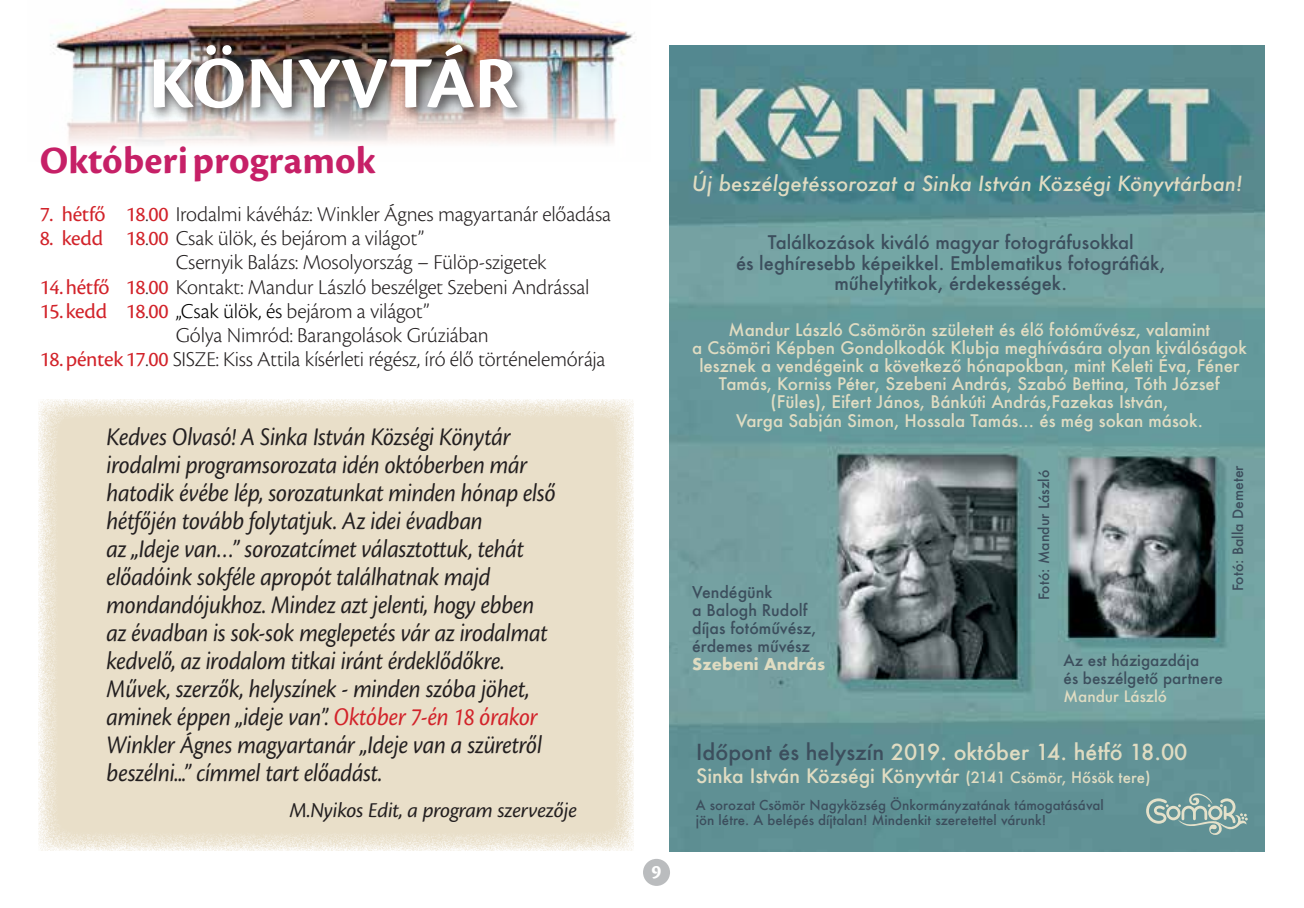
<style>
.page{position:relative;width:1304px;height:908px;background:#fff}
.page>*{position:absolute;margin:0;border:0;box-sizing:border-box;transform-origin:0 0}
.t1{font:700 76px "Cronos Pro";color:#fff}
.t2{font:700 40px "Cronos Pro";letter-spacing:.005em;color:#c62067}
.t3{font:italic 26.4px/28px "Cronos Pro";letter-spacing:-.01em;color:#231f20;scale:.91 1}
.t4{font:300 22px "Cronos Pro";letter-spacing:-.01em;color:#231f20}
.t5{font:italic 22px "Cronos Pro";letter-spacing:-.01em;color:#231f20}
.t6{font:500 21.4px "Futura";color:#e0dcc2}
.t7{font:italic 500 20.4px "Futura";color:#e0dcc2}
.t8{font:700 20px "Cronos Pro";color:#fff}
.t9{font:500 19.4px "Futura";color:#e0dcc2}
.t10{font:500 18.4px/20.2px "Futura";color:#3c4e5d;text-align:center}
.t11{font:500 16.8px/18px "Futura";color:#e0dcc2;text-align:center}
.t12{font:500 15.8px/18px "Futura";color:#3c4e5d}
.t13{font:700 15.8px "Futura";color:#e0dcc2}
.t14{font:500 15.2px/18.4px "Futura";color:#3c4e5d}
.t15{font:500 15.2px "Futura";color:#e0dcc2}
.t16{font:500 14px "Futura";color:#3c4e5d}
.t17{font:500 13.2px/14.8px "Futura";color:#3c4e5d}
.s1{font-weight:400;color:#d2232a}
.s2{color:#000}
.s3{color:#d2232a}
.s4{color:#3c4e5d}
.s5{font-size:15px}
</style>
<div class="page">
<div style="left:643px;top:858px;width:27px;height:27px;background:#babcbe;border-radius:50%"></div>
<img style="left:50px;top:0;width:586px;height:144px">
<div style="left:147px;top:39px;width:384px;height:83px;background:#231f20;opacity:.75"></div>
<div style="left:39px;top:399px;width:595px;height:451px;background:#e9dfc9"></div>
<img style="left:669px;top:45px;width:595px;height:805px">
<svg style="left:1146px;top:792px;width:102px;height:44px;background:#7fa4a1"></svg>
<h1 class="t1" style="left:149px;top:40px;width:370px">KÖNYVTÁR</h1>
<h2 class="t2" style="left:40px;top:138px;width:337px">Októberiprogramok</h2>
<p class="t4" style="left:40px;top:202px;width:573px"><span class="s1">7. hétfő 18</span>.<span class="s1">00</span> Irodalmi kávéház: Winkler Ágnes magyartanár előadása</p>
<p class="t4" style="left:40px;top:226px;width:386px"><span class="s1">8. kedd 18</span>.<span class="s1">00</span> Csak ülök, és bejárom a világot”</p>
<p class="t4" style="left:176px;top:250px;width:372px">Csernyik Balázs: Mosolyország – Fülöp-szigetek</p>
<p class="t4" style="left:40px;top:274px;width:551px"><span class="s1">14.hétfő 18</span>.<span class="s1">00</span> Kontakt: Mandur László beszélget Szebeni Andrással</p>
<p class="t4" style="left:40px;top:298px;width:391px"><span class="s1">15.kedd 18</span>.<span class="s1">00</span> <span class="s2">„Csak ülök, és</span> bejárom a világot”</p>
<p class="t4" style="left:176px;top:322px;width:315px">Gólya Nimród: Barangolások Grúziában</p>
<p class="t4" style="left:40px;top:346px;width:567px"><span class="s1">18.péntek17</span>.<span class="s1">00</span> SISZE: Kiss Attila kísérleti régész, író élő történelemórája</p>
<p class="t3" style="left:107px;top:422px;width:495px">Kedves Olvasó! A Sinka István Községi Könytár irodalmi programsorozata idén októberben már hatodik évébe lép, sorozatunkat minden hónap első hétfőjén tovább folytatjuk. Az idei évadban<br>az „Ideje van…” sorozatcímet választottuk, tehát előadóink sokféle apropót találhatnak majd mondandójukhoz. Mindez azt jelenti, hogy ebben az évadban is sok-sok meglepetés vár az irodalmat kedvelő, az irodalom titkai iránt érdeklődőkre.<br>Művek, szerzők, helyszínek - minden szóba jöhet, aminek éppen „ideje van”. <span class="s3">Október 7-én 18 órakor </span>Winkler Ágnes magyartanár „Ideje van a szüretről beszélni...” címmel tart előadást.</p>
<p class="t5" style="left:290px;top:797px;width:289px">M.Nyikos Edit, a program szervezője</p>
<p class="t8" style="left:652px;top:859px;width:11px">9</p>
<p class="t7" style="left:692px;top:169px;width:552px">Új beszélgetéssorozat a Sinka István Községi Könyvtárban!</p>
<p class="t10" style="left:736px;top:232px;width:431px">Találkozások kiváló magyar fotográfusokkal<br>és leghíresebb képeikkel. Emblematikus fotográfiák, műhelytitkok, érdekességek.</p>
<p class="t11" style="left:692px;top:320px;width:556px">Mandur László Csömörön született és élő fotóművész, valamint<br>a Csömöri Képben Gondolkodók Klubja meghívására olyan kiválóságok lesznek a vendégeink a következő hónapokban, mint Keleti Éva, Féner Tamás, Korniss Péter, Szebeni András, Szabó Bettina, Tóth József (Füles), Eifert János, Bánkúti András,Fazekas István,<br>Varga Sabján Simon, Hossala Tamás… és még sokan mások.</p>
<p class="t16" style="left:1034px;top:600px;width:132px;rotate:-90deg">Fotó: Mandur László</p>
<p class="t16" style="left:1228px;top:591px;width:127px;rotate:-90deg">Fotó: Balla Demeter</p>
<p class="t12" style="left:692px;top:582px;width:126px">Vendégünk<br>a Balogh Rudolf díjas fotóművész, érdemes művész</p>
<p class="t13" style="left:692px;top:652px;width:134px">Szebeni András</p>
<p class="t14" style="left:1064px;top:650px;width:161px">Az est házigazdája<br>és beszélgető partnere</p>
<p class="t15" style="left:1064px;top:686px;width:105px">Mandur László</p>
<p class="t6" style="left:696px;top:737px;width:493px"><span class="s4">Időpont és helyszín</span> 2019. október 14. hétfő 18.00</p>
<p class="t9" style="left:696px;top:762px;width:456px">Sinka István Községi Könyvtár <span class="s5">(2141 Csömör, Hősök tere)</span></p>
<p class="t17" style="left:696px;top:797px;width:409px">A sorozat Csömör Nagyközség Önkormányzatának támogatásával jön létre. A belépés díjtalan! Mindenkit szeretettel várunk!</p>
</div>
